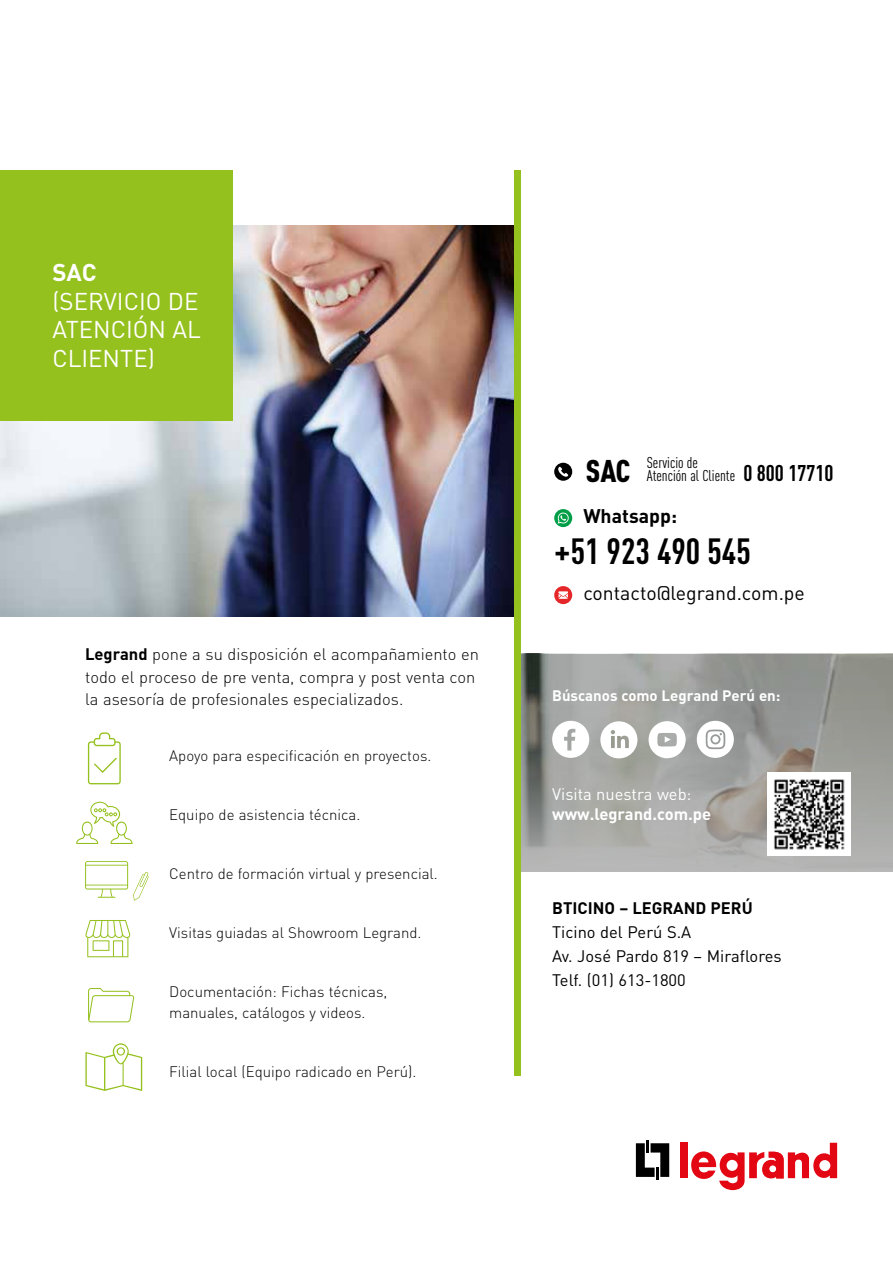
<style>
.page{position:relative;width:893px;height:1263px;background:#fff}
.page>*{position:absolute;margin:0;border:0;box-sizing:border-box;transform-origin:0 0}
.t1{font:700 condensed 36px "DIN Pro";color:#000}
.t2{font:900 condensed 31.05px "DIN Pro";color:#000}
.t3{font:24px/28.8px "DIN Pro";color:#fff;text-align:justify}
.t4{font:700 24px "DIN Pro";color:#fff}
.t5{font:700 condensed 22.5px "DIN Pro";color:#000}
.t6{font:19.5px "DIN Pro";color:#000}
.t7{font:700 19.5px "DIN Pro";color:#000}
.t8{font:300 16.5px/22.5px "DIN Pro";color:#000}
.t9{font:16.5px/24px "DIN Pro";color:#000}
.t10{font:700 16.5px "DIN Pro";color:#000}
.t11{font:700 16.5px "DIN Pro";color:#fff}
.t12{font:16.5px "DIN Pro";color:#fff}
.t13{font:condensed 15.45px/12.9px "DIN Pro";color:#000}
.t14{font:300 15px/21px "DIN Pro";color:#000}
.t15{font:700 15px "DIN Pro";color:#fff}
.s1{font-weight:700}
</style>
<div class="page">
<img style="left:0;top:225px;width:514px;height:392px">
<svg style="left:554px;top:509px;width:18px;height:18px"></svg>
<svg style="left:557px;top:513px;width:12px;height:11px"></svg>
<div style="left:554px;top:586px;width:18px;height:18px;background:#e62729;border-radius:50%"></div>
<svg style="left:558px;top:591px;width:10px;height:8px"></svg>
<div style="left:554px;top:463px;width:18px;height:18px;background:#000;border-radius:50%"></div>
<svg style="left:558px;top:467px;width:10px;height:10px"></svg>
<svg style="left:521px;top:654px;width:372px;height:218px;background:#9fa09d"></svg>
<div style="left:514px;top:170px;width:7px;height:906px;background:#95c11f"></div>
<svg style="left:87px;top:744px;width:32px;height:41px"></svg>
<svg style="left:88px;top:732px;width:33px;height:52px"></svg>
<svg style="left:85px;top:861px;width:64px;height:40px"></svg>
<svg style="left:76px;top:802px;width:57px;height:42px"></svg>
<svg style="left:85px;top:920px;width:45px;height:37px"></svg>
<svg style="left:90px;top:997px;width:45px;height:26px"></svg>
<svg style="left:88px;top:988px;width:46px;height:34px"></svg>
<svg style="left:85px;top:1043px;width:57px;height:48px"></svg>
<svg style="left:636px;top:1140px;width:33px;height:40px"></svg>
<div style="left:680px;top:1143px;width:7px;height:35px;background:#e30613"></div>
<svg style="left:691px;top:1143px;width:146px;height:47px"></svg>
<div style="left:0;top:170px;width:233px;height:251px;background:#95c11f"></div>
<img style="left:768px;top:773px;width:83px;height:82px">
<svg style="left:552px;top:721px;width:37px;height:37px"></svg>
<svg style="left:697px;top:721px;width:37px;height:37px"></svg>
<svg style="left:600px;top:721px;width:37px;height:37px"></svg>
<svg style="left:649px;top:721px;width:37px;height:37px"></svg>
<h3 class="t4" style="left:52px;top:256px;width:46px">SAC</h3>
<h3 class="t3" style="left:52px;top:285px;width:150px">(SERVICIO DE ATENCIÓN AL CLIENTE)</h3>
<p class="t8" style="left:85px;top:642px;width:396px"><span class="s1">Legrand</span> pone a su disposición el acompañamiento en todo el proceso de pre venta, compra y post venta con la asesoría de profesionales especializados.</p>
<p class="t14" style="left:169px;top:744px;width:264px">Apoyo para especificación en proyectos.</p>
<p class="t14" style="left:169px;top:803px;width:193px">Equipo de asistencia técnica.</p>
<p class="t14" style="left:169px;top:862px;width:270px">Centro de formación virtual y presencial.</p>
<p class="t14" style="left:169px;top:921px;width:254px">Visitas guiadas al Showroom Legrand.</p>
<p class="t14" style="left:169px;top:980px;width:220px">Documentación: Fichas técnicas, manuales, catálogos y videos.</p>
<p class="t14" style="left:169px;top:1060px;width:249px">Filial local (Equipo radicado en Perú).</p>
<p class="t13" style="left:647px;top:456px;width:90px">Servicio de<br>Atención al Cliente</p>
<h2 class="t2" style="left:586px;top:451px;width:46px">SAC</h2>
<h3 class="t5" style="left:743px;top:459px;width:92px">0 800 17710</h3>
<h3 class="t7" style="left:583px;top:503px;width:95px">Whatsapp:</h3>
<h1 class="t1" style="left:554px;top:529px;width:198px">+51 923 490 545</h1>
<h3 class="t6" style="left:583px;top:580px;width:223px">contacto@legrand.com.pe</h3>
<p class="t15" style="left:552px;top:685px;width:230px">Búscanos como Legrand Perú en:</p>
<p class="t12" style="left:552px;top:783px;width:141px">Visita nuestra web:</p>
<p class="t11" style="left:552px;top:803px;width:161px">www.legrand.com.pe</p>
<p class="t10" style="left:552px;top:897px;width:202px">BTICINO – LEGRAND PERÚ</p>
<p class="t9" style="left:552px;top:920px;width:231px">Ticino del Perú S.A<br>Av. José Pardo 819 – Miraflores<br>Telf. (01) 613-1800</p>
</div>
